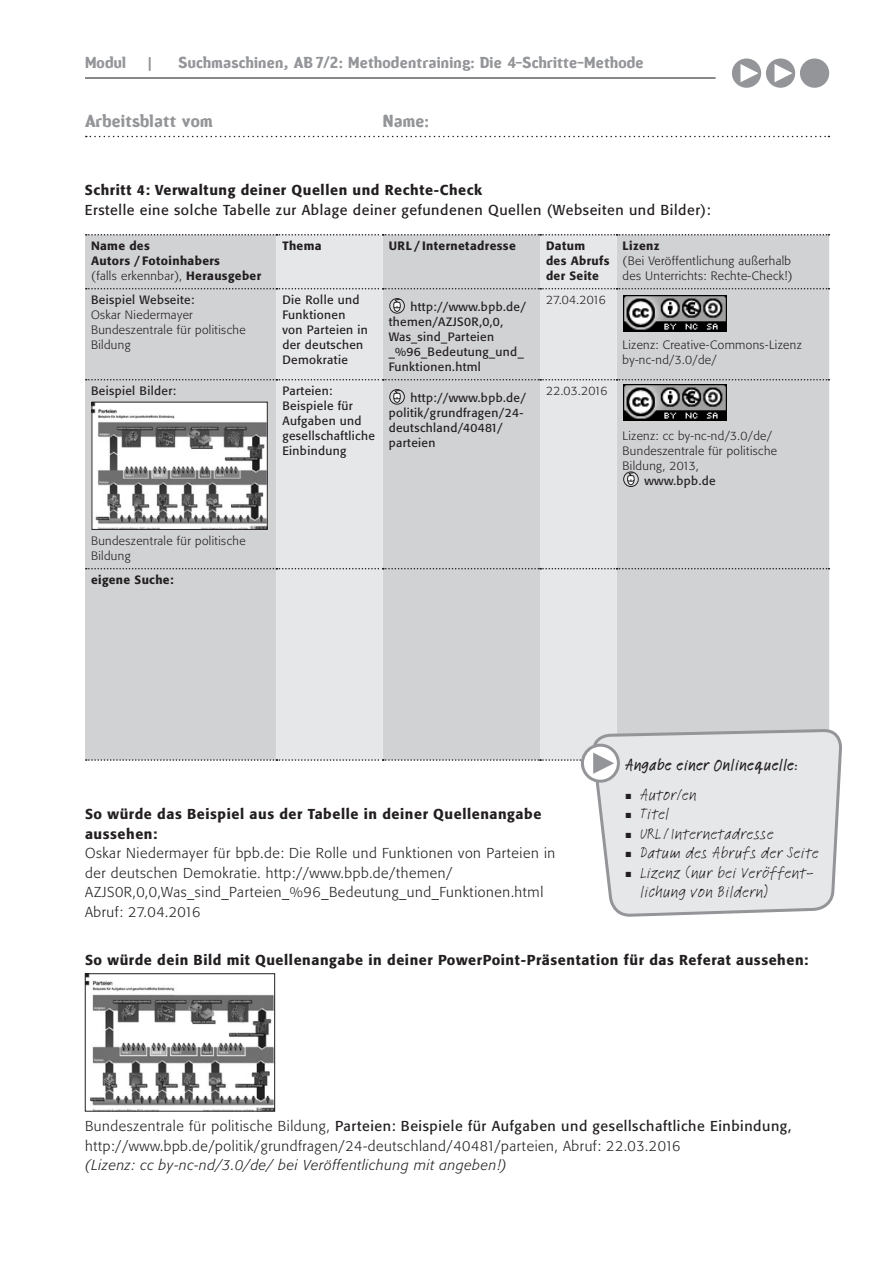
<style>
.page{position:relative;width:893px;height:1263px;background:#fff}
.page>*{position:absolute;margin:0;border:0;box-sizing:border-box;transform-origin:0 0}
.t1{font:16.5px "Linotype Feltpen";letter-spacing:.015em;color:#231f20}
.t2{font:500 16.5px/29.2px "Linotype Feltpen";letter-spacing:.015em;color:#231f20}
.t3{font:16.5px "Amoebia Drop";letter-spacing:.02em;color:#939598}
.t4{font:15px "Amoebia Drop";letter-spacing:.02em;color:#939598}
.t5{font:300 14.25px/19.5px "Formata BQ";letter-spacing:.04em;color:#231f20}
.t6{font:500 14.25px/19.5px "Formata BQ";letter-spacing:.04em;color:#231f20}
.t7{font:14.25px "Formata BQ";letter-spacing:.04em;color:#231f20}
.t8{font:italic 300 14.25px "Formata BQ";letter-spacing:.04em;color:#231f20}
.t9{font:12px/15px "Formata BQ";letter-spacing:.03em;color:#231f20}
.t10{font:300 12px/15px "Formata BQ";letter-spacing:.03em;color:#231f20}
.t11{font:500 12px/15px "Formata BQ";letter-spacing:.03em;color:#231f20}
.s1{font-weight:300}
.s2{font-family:"European Pi Three";font-weight:400;font-size:12px}
.s3{font-weight:400}
.s4{font-family:"European Pi Three";font-size:12px}
</style>
<div class="page">
<svg style="left:732px;top:58px;width:98px;height:30px"></svg>
<hr style="left:85px;top:77px;width:630px;height:2px;background:#231f20">
<svg style="left:86px;top:136px;width:743px;height:1px"></svg>
<div style="left:85px;top:235px;width:744px;height:525px;background:#d1d2d4"></div>
<svg style="left:276px;top:236px;width:341px;height:506px;background:#dcdddf"></svg>
<svg style="left:86px;top:288px;width:743px;height:1px"></svg>
<svg style="left:86px;top:379px;width:743px;height:1px"></svg>
<svg style="left:86px;top:568px;width:743px;height:1px"></svg>
<svg style="left:86px;top:234px;width:743px;height:2px"></svg>
<svg style="left:390px;top:299px;width:14px;height:14px"></svg>
<svg style="left:393px;top:300px;width:9px;height:12px"></svg>
<div style="left:389px;top:298px;width:16px;height:16px;border:1px solid #231f20;border-radius:50%"></div>
<svg style="left:390px;top:390px;width:14px;height:14px"></svg>
<svg style="left:393px;top:391px;width:9px;height:12px"></svg>
<div style="left:389px;top:389px;width:16px;height:16px;border:1px solid #231f20;border-radius:50%"></div>
<svg style="left:624px;top:472px;width:14px;height:14px"></svg>
<svg style="left:627px;top:473px;width:9px;height:12px"></svg>
<div style="left:623px;top:471px;width:16px;height:16px;border:1px solid #231f20;border-radius:50%"></div>
<svg style="left:592px;top:730px;width:250px;height:187px;background:#e2e3e5"></svg>
<svg style="left:86px;top:742px;width:743px;height:42px"></svg>
<img style="left:624px;top:295px;width:102px;height:36px">
<img style="left:624px;top:384px;width:102px;height:36px">
<img style="left:94px;top:404px;width:171px;height:124px">
<div style="left:92px;top:402px;width:175px;height:128px;border:1px solid #231f20"></div>
<img style="left:87px;top:975px;width:186px;height:134px">
<div style="left:85px;top:973px;width:190px;height:138px;border:1px solid #231f20"></div>
<p class="t4" style="left:85px;top:55px;width:42px">Modul</p>
<p class="t4" style="left:147px;top:55px;width:6px">|</p>
<p class="t4" style="left:179px;top:55px;width:467px">Suchmaschinen, AB 7/2: Methodentraining: Die 4-Schritte-Methode</p>
<p class="t3" style="left:85px;top:112px;width:129px">Arbeitsblatt vom</p>
<p class="t3" style="left:383px;top:112px;width:48px">Name:</p>
<p class="t6" style="left:85px;top:180px;width:399px">Schritt 4: Verwaltung deiner Quellen und Rechte-Check</p>
<p class="t7" style="left:85px;top:201px;width:627px">Erstelle eine solche Tabelle zur Ablage deiner gefundenen Quellen (Webseiten und Bilder):</p>
<p class="t11" style="left:91px;top:238px;width:172px">Name des<br>Autors / Fotoinhabers<br><span class="s1">(falls erkennbar),</span> Herausgeber</p>
<p class="t11" style="left:282px;top:238px;width:41px">Thema</p>
<p class="t11" style="left:389px;top:238px;width:129px">URL / Internetadresse</p>
<p class="t11" style="left:546px;top:238px;width:65px">Datum<br>des Abrufs der Seite</p>
<p class="t11" style="left:623px;top:238px;width:39px">Lizenz</p>
<p class="t10" style="left:623px;top:254px;width:172px">(Bei Veröffentlichung außerhalb des Unterrichts: Rechte-Check!)</p>
<p class="t9" style="left:91px;top:292px;width:105px">Beispiel Webseite:</p>
<p class="t10" style="left:91px;top:308px;width:156px">Oskar Niedermayer<br>Bundeszentrale für politische<br>Bildung</p>
<p class="t9" style="left:91px;top:383px;width:86px">Beispiel Bilder:</p>
<p class="t10" style="left:91px;top:534px;width:156px">Bundeszentrale für politische<br>Bildung</p>
<p class="t11" style="left:91px;top:572px;width:84px">eigene Suche:</p>
<p class="t9" style="left:282px;top:292px;width:87px">Die Rolle und<br>Funktionen von Parteien in der deutschen<br>Demokratie</p>
<p class="t9" style="left:389px;top:300px;width:139px;text-indent:22px">http://www.bpb.de/ themen/AZJS0R,0,0,<br>Was_sind_Parteien _%96_Bedeutung_und_<br>Funktionen.html</p>
<p class="t9" style="left:282px;top:383px;width:94px">Parteien:<br>Beispiele für<br>Aufgaben und gesellschaftliche<br>Einbindung</p>
<p class="t9" style="left:389px;top:391px;width:139px;text-indent:22px">http://www.bpb.de/ politik/grundfragen/24- deutschland/40481/ parteien</p>
<p class="t10" style="left:546px;top:292px;width:61px">27.04.2016</p>
<p class="t10" style="left:546px;top:383px;width:63px">22.03.2016</p>
<p class="t10" style="left:623px;top:337px;width:181px">Lizenz: Creative-Commons-Lizenz by-nc-nd/3.0/de/</p>
<p class="t10" style="left:623px;top:428px;width:156px">Lizenz: cc by-nc-nd/3.0/de/<br>Bundeszentrale für politische<br>Bildung, 2013,</p>
<p class="t9" style="left:644px;top:473px;width:73px">www.bpb.de</p>
<p class="t2" style="left:625px;top:750px;width:175px">Angabe einer Onlinequelle:<br><span class="s2">J</span> <span class="s3">Autor/en</span></p>
<p class="t1" style="left:625px;top:803px;width:45px"><span class="s4">J</span> Titel</p>
<p class="t1" style="left:625px;top:823px;width:150px"><span class="s4">J</span> URL/ Internetadresse</p>
<p class="t1" style="left:625px;top:842px;width:195px"><span class="s4">J</span> Datum des Abrufs der Seite</p>
<p class="t1" style="left:625px;top:862px;width:190px"><span class="s4">J</span> Lizenz (nur bei Veröffent-</p>
<p class="t1" style="left:640px;top:881px;width:129px">lichung von Bildern)</p>
<p class="t6" style="left:85px;top:804px;width:458px">So würde das Beispiel aus der Tabelle in deiner Quellenangabe aussehen:</p>
<p class="t5" style="left:85px;top:843px;width:472px">Oskar Niedermayer für bpb.de: Die Rolle und Funktionen von Parteien in der deutschen Demokratie. http://www.bpb.de/themen/ AZJS0R,0,0,Was_sind_Parteien_%96_Bedeutung_und_Funktionen.html Abruf: 27.04.2016</p>
<p class="t6" style="left:85px;top:950px;width:725px">So würde dein Bild mit Quellenangabe in deiner PowerPoint-Präsentation für das Referat aussehen:</p>
<p class="t5" style="left:85px;top:1116px;width:708px">Bundeszentrale für politische Bildung, <span class="s3">Parteien: Beispiele für Aufgaben und gesellschaftliche Einbindung, </span>http://www.bpb.de/politik/grundfragen/24-deutschland/40481/parteien, Abruf: 22.03.2016</p>
<p class="t8" style="left:85px;top:1157px;width:423px">(Lizenz: cc by-nc-nd/3.0/de/ bei Veröffentlichung mit angeben!)</p>
</div>
